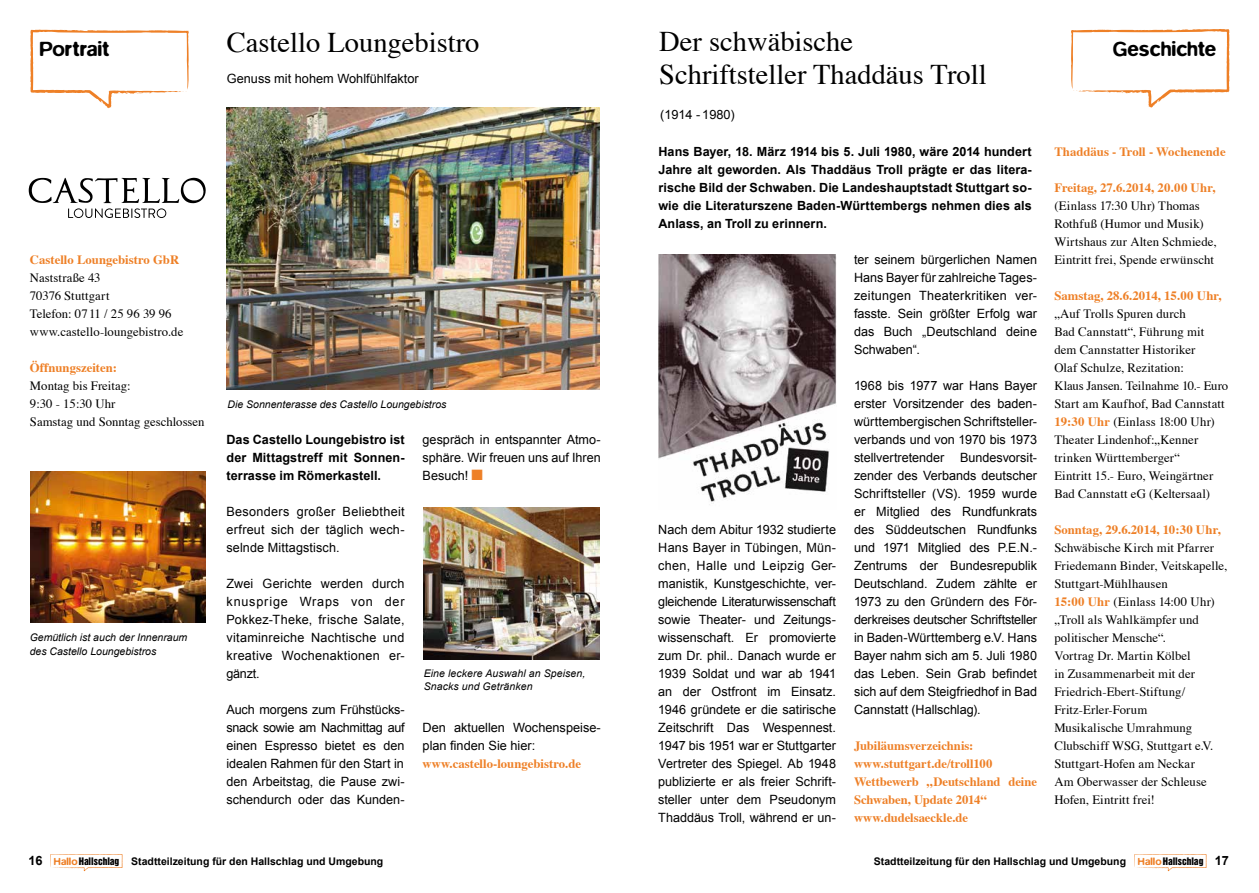
<style>
.page{position:relative;width:1259px;height:893px;background:#fff}
.page>*{position:absolute;margin:0;border:0;box-sizing:border-box;transform-origin:0 0}
.t1{font:28.5px "Times";color:#000}
.t2{font:500 21px "Blur";color:#000}
.t3{font:12.75px/18px "Arial";color:#000;text-align:justify}
.t4{font:12.75px/18px "Times";letter-spacing:.005em;color:#000}
.t5{font:700 12.75px/18px "Times";color:#ee8027}
.t6{font:700 12.75px/18px "Arial";letter-spacing:.005em;color:#000;text-align:justify}
.t7{font:700 12.6px/18px "Arial";letter-spacing:.005em;color:#000;text-align:justify}
.t8{font:italic 10.5px/13.5px "Arial";color:#000}
.t9{font:700 10.5px "Arial";color:#000}
.s1{color:#ee8027}
.s2{font-size:12.75px}
.s3{font-family:"Blur";font-weight:500;color:#ee8027}
.s4{font-family:"Helvetica Inserat";font-weight:400;font-size:9.45px}
.s5{font-weight:700;color:#ee8027}
</style>
<div class="page">
<svg style="left:50px;top:854px;width:72px;height:17px"></svg>
<svg style="left:30px;top:29px;width:159px;height:79px"></svg>
<img style="left:227px;top:108px;width:373px;height:281px">
<svg style="left:1134px;top:854px;width:72px;height:17px"></svg>
<svg style="left:1071px;top:29px;width:159px;height:79px"></svg>
<img style="left:658px;top:254px;width:178px;height:251px">
<svg style="left:29px;top:178px;width:177px;height:40px"></svg>
<img style="left:30px;top:471px;width:175px;height:152px">
<img style="left:424px;top:507px;width:176px;height:152px">
<h2 class="t2" style="left:39px;top:37px;width:72px">Portrait</h2>
<h1 class="t1" style="left:227px;top:16px;width:254px">Castello Loungebistro</h1>
<p class="t3" style="left:227px;top:70px;width:193px">Genuss mit hohem Wohlfühlfaktor</p>
<p class="t5" style="left:30px;top:249px;width:151px">Castello Loungebistro GbR</p>
<p class="t4" style="left:30px;top:267px;width:155px">Naststraße 43<br>70376 Stuttgart<br>Telefon: 0711 / 25 96 39 96 www.castello-loungebistro.de</p>
<p class="t5" style="left:30px;top:357px;width:89px">Öffnungszeiten:</p>
<p class="t4" style="left:30px;top:375px;width:176px">Montag bis Freitag:<br>9:30 - 15:30 Uhr<br>Samstag und Sonntag geschlossen</p>
<p class="t8" style="left:30px;top:631px;width:159px">Gemütlich ist auch der Innenraum des Castello Loungebistros</p>
<p class="t8" style="left:227px;top:398px;width:220px">Die Sonnenterasse des Castello Loungebistros</p>
<p class="t6" style="left:226px;top:431px;width:180px">Das Castello Loungebistro ist der Mittagstreff mit Sonnen&shy;terrasse im Römerkastell.</p>
<p class="t3" style="left:226px;top:502px;width:180px">Besonders großer Beliebtheit erfreut sich der täglich wech&shy;selnde Mittagstisch.</p>
<p class="t3" style="left:226px;top:574px;width:180px">Zwei Gerichte werden durch knusprige Wraps von der Pokkez-Theke, frische Salate, vitaminreiche Nachtische und kreative Wochenaktionen er&shy;gänzt.</p>
<p class="t3" style="left:226px;top:700px;width:180px">Auch morgens zum Frühstücks&shy;snack sowie am Nachmittag auf einen Espresso bietet es den idealen Rahmen für den Start in den Arbeitstag, die Pause zwi&shy;schendurch oder das Kunden-</p>
<p class="t3" style="left:422px;top:430px;width:180px">gespräch in entspannter Atmo&shy;sphäre. Wir freuen uns auf Ihren Besuch! <span class="s1">■</span></p>
<p class="t8" style="left:424px;top:667px;width:163px">Eine leckere Auswahl an Speisen,<br>Snacks und Getränken</p>
<p class="t3" style="left:422px;top:718px;width:180px">Den aktuellen Wochenspeise&shy;plan finden Sie hier:</p>
<p class="t5" style="left:422px;top:753px;width:160px">www.castello-loungebistro.de</p>
<p class="t9" style="left:28px;top:854px;width:356px"><span class="s2">16</span> <span class="s3">Hallo</span><span class="s4">Hallschlag</span> Stadtteilzeitung für den Hallschlag und Umgebung</p>
<h1 class="t1" style="left:659px;top:15px;width:195px">Der schwäbische</h1>
<h2 class="t2" style="left:1113px;top:36px;width:105px">Geschichte</h2>
<h1 class="t1" style="left:659px;top:48px;width:329px">Schriftsteller Thaddäus Troll</h1>
<p class="t3" style="left:660px;top:106px;width:76px">(1914 - 1980)</p>
<p class="t7" style="left:658px;top:143px;width:375px">Hans Bayer, 18. März 1914 bis 5. Juli 1980, wäre 2014 hundert Jahre alt geworden. Als Thaddäus Troll prägte er das litera&shy;rische Bild der Schwaben. Die Landeshauptstadt Stuttgart so&shy;wie die Literaturszene Baden-Württembergs nehmen dies als Anlass, an Troll zu erinnern.</p>
<p class="t5" style="left:1054px;top:141px;width:173px">Thaddäus - Troll - Wochenende</p>
<p class="t5" style="left:1054px;top:177px;width:163px">Freitag, 27.6.2014, 20.00 Uhr,</p>
<p class="t4" style="left:1054px;top:195px;width:164px">(Einlass 17:30 Uhr) Thomas<br>Rothfuß (Humor und Musik)<br>Wirtshaus zur Alten Schmiede,<br>Eintritt frei, Spende erwünscht</p>
<p class="t5" style="left:1054px;top:285px;width:169px">Samstag, 28.6.2014, 15.00 Uhr,</p>
<p class="t4" style="left:1054px;top:303px;width:175px">„Auf Trolls Spuren durch<br>Bad Cannstatt“, Führung mit dem Cannstatter Historiker<br>Olaf Schulze, Rezitation:<br>Klaus Jansen. Teilnahme 10.- Euro<br>Start am Kaufhof, Bad Cannstatt<br><span class="s5">19:30 Uhr</span> (Einlass 18:00 Uhr)<br>Theater Lindenhof:„Kenner trinken Württemberger“<br>Eintritt 15.- Euro, Weingärtner<br>Bad Cannstatt eG (Keltersaal)</p>
<p class="t5" style="left:1054px;top:519px;width:168px">Sonntag, 29.6.2014, 10:30 Uhr,</p>
<p class="t4" style="left:1054px;top:537px;width:174px">Schwäbische Kirch mit Pfarrer<br>Friedemann Binder, Veitskapelle,<br>Stuttgart-Mühlhausen<br><span class="s5">15:00 Uhr</span> (Einlass 14:00 Uhr) „Troll als Wahlkämpfer und politischer Mensche“.<br>Vortrag Dr. Martin Kölbel<br>in Zusammenarbeit mit der<br>Friedrich-Ebert-Stiftung/<br>Fritz-Erler-Forum<br>Musikalische Umrahmung<br>Clubschiff WSG, Stuttgart e.V.<br>Stuttgart-Hofen am Neckar<br>Am Oberwasser der Schleuse<br>Hofen, Eintritt frei!</p>
<p class="t3" style="left:854px;top:250px;width:184px">ter seinem bürgerlichen Namen Hans Bayer für zahlreiche Tages&shy;zeitungen Theaterkritiken ver&shy;fasste. Sein größter Erfolg war das Buch „Deutschland deine Schwaben“.</p>
<p class="t3" style="left:854px;top:376px;width:184px">1968 bis 1977 war Hans Bayer erster Vorsitzender des baden&shy;württembergischen Schriftsteller&shy;verbands und von 1970 bis 1973 stellvertretender Bundesvorsit&shy;zender des Verbands deutscher Schriftsteller (VS). 1959 wurde er Mitglied des Rundfunkrats des Süddeutschen Rundfunks und 1971 Mitglied des P.E.N.- Zentrums der Bundesrepublik Deutschland. Zudem zählte er 1973 zu den Gründern des För&shy;derkreises deutscher Schriftsteller in Baden-Württemberg e.V. Hans Bayer nahm sich am 5. Juli 1980 das Leben. Sein Grab befindet sich auf dem Steigfriedhof in Bad Cannstatt (Hallschlag).</p>
<p class="t5" style="left:854px;top:735px;width:184px">Jubiläumsverzeichnis: www.stuttgart.de/troll100<br>Wettbewerb „Deutschland deine<br>Schwaben, Update 2014“ www.dudelsaeckle.de</p>
<p class="t3" style="left:658px;top:520px;width:179px">Nach dem Abitur 1932 studierte Hans Bayer in Tübingen, Mün&shy;chen, Halle und Leipzig Ger&shy;manistik, Kunstgeschichte, ver&shy;gleichende Literaturwissenschaft sowie Theater- und Zeitungs&shy;wissenschaft. Er promovierte zum Dr. phil.. Danach wurde er 1939 Soldat und war ab 1941 an der Ostfront im Einsatz.<br>1946 gründete er die satirische Zeitschrift Das Wespennest.<br>1947 bis 1951 war er Stuttgarter Vertreter des Spiegel. Ab 1948 publizierte er als freier Schrift&shy;steller unter dem Pseudonym Thaddäus Troll, während er un-</p>
<p class="t9" style="left:874px;top:854px;width:356px">Stadtteilzeitung für den Hallschlag und Umgebung <span class="s3">Hallo</span><span class="s4">Hallschlag</span> <span class="s2">17</span></p>
</div>
